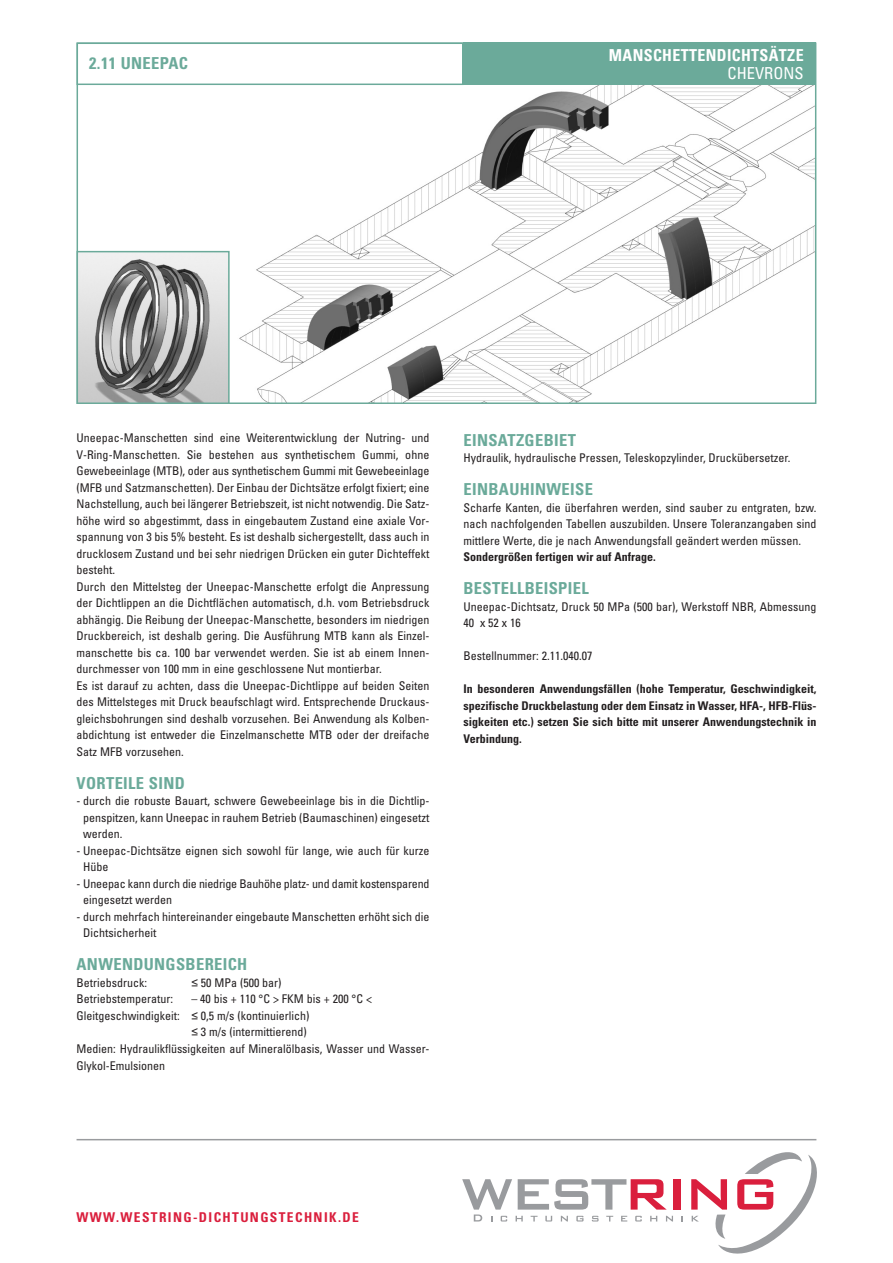
<style>
.page{position:relative;width:893px;height:1263px;background:#fff}
.page>*{position:absolute;margin:0;border:0;box-sizing:border-box;transform-origin:0 0}
.t1{font:700 condensed 16.5px "Univers";letter-spacing:.02em;color:#6baa9a}
.t2{font:700 condensed 16.5px "Univers";letter-spacing:.02em;color:#fff}
.t3{font:condensed 16.5px "Univers";color:#fff}
.t4{font:700 condensed 13.5px "Univers";letter-spacing:.1em;color:#da1f3d}
.t5{font:condensed 12px/16.5px "Univers";color:#231f20}
.t6{font:700 condensed 12px/16.5px "Univers";color:#231f20;text-align:justify}
.s1{font-family:"Arial";font-stretch:normal}
</style>
<div class="page">
<img style="left:347px;top:85px;width:466px;height:145px">
<div style="left:673px;top:1179px;width:7px;height:30px;background:#da1f3d"></div>
<svg style="left:462px;top:1179px;width:211px;height:42px"></svg>
<svg style="left:691px;top:1152px;width:126px;height:101px"></svg>
<hr style="left:77px;top:1139px;width:739px;height:1px;background:#999b9e">
<div style="left:463px;top:43px;width:353px;height:42px;background:#6baa9a"></div>
<div style="left:77px;top:43px;width:386px;height:42px;border:2px solid #6baa9a"></div>
<img style="left:76px;top:230px;width:741px;height:174px">
<h1 class="t1" style="left:89px;top:57px;width:100px">2.11 UNEEPAC</h1>
<h1 class="t2" style="left:609px;top:49px;width:196px">MANSCHETTENDICHTSÄTZE</h1>
<h1 class="t3" style="left:728px;top:67px;width:78px">CHEVRONS</h1>
<p class="t5" style="left:77px;top:431px;width:354px">Uneepac-Manschetten sind eine Weiterentwicklung der Nutring- und V-Ring-Manschetten. Sie bestehen aus synthetischem Gummi, ohne Gewebeeinlage (MTB), oder aus synthetischem Gummi mit Gewebeeinlage (MFB und Satzmanschetten). Der Einbau der Dichtsätze erfolgt fixiert; eine Nachstellung, auch bei längerer Betriebszeit, ist nicht notwendig. Die Satz&shy;höhe wird so abgestimmt, dass in eingebautem Zustand eine axiale Vor&shy;spannung von 3 bis 5% besteht. Es ist deshalb sichergestellt, dass auch in drucklosem Zustand und bei sehr niedrigen Drücken ein guter Dichteffekt besteht.<br>Durch den Mittelsteg der Uneepac-Manschette erfolgt die Anpressung der Dichtlippen an die Dichtflächen automatisch, d.h. vom Betriebsdruck abhängig. Die Reibung der Uneepac-Manschette, besonders im niedrigen Druckbereich, ist deshalb gering. Die Ausführung MTB kann als Einzel&shy;manschette bis ca. 100 bar verwendet werden. Sie ist ab einem Innen&shy;durchmesser von 100 mm in eine geschlossene Nut montierbar.<br>Es ist darauf zu achten, dass die Uneepac-Dichtlippe auf beiden Seiten des Mittelsteges mit Druck beaufschlagt wird. Entsprechende Druckaus&shy;gleichsbohrungen sind deshalb vorzusehen. Bei Anwendung als Kolben&shy;abdichtung ist entweder die Einzelmanschette MTB oder der dreifache Satz MFB vorzusehen.</p>
<h1 class="t1" style="left:77px;top:777px;width:110px">VORTEILE SIND</h1>
<p class="t5" style="left:83px;top:794px;width:348px;text-align:justify;text-indent:-7px">- durch die robuste Bauart, schwere Gewebeeinlage bis in die Dichtlip&shy;penspitzen, kann Uneepac in rauhem Betrieb (Baumaschinen) eingesetzt werden.</p>
<p class="t5" style="left:83px;top:843px;width:348px;text-indent:-7px">- Uneepac-Dichtsätze eignen sich sowohl für lange, wie auch für kurze<br>Hübe</p>
<p class="t5" style="left:83px;top:876px;width:348px;text-indent:-7px">- Uneepac kann durch die niedrige Bauhöhe platz- und damit kostensparend eingesetzt werden</p>
<p class="t5" style="left:83px;top:909px;width:348px;text-indent:-7px">- durch mehrfach hintereinander eingebaute Manschetten erhöht sich die<br>Dichtsicherheit</p>
<h1 class="t1" style="left:77px;top:958px;width:172px">ANWENDUNGSBEREICH</h1>
<p class="t5" style="left:77px;top:975px;width:72px">Betriebsdruck:</p>
<p class="t5" style="left:191px;top:975px;width:92px"><span class="s1">≤</span> 50 MPa (500 bar)</p>
<p class="t5" style="left:77px;top:992px;width:98px">Betriebstemperatur:</p>
<p class="t5" style="left:191px;top:992px;width:182px">– 40 bis + 110 °C &gt; FKM bis + 200 °C &lt;</p>
<p class="t5" style="left:77px;top:1008px;width:234px">Gleitgeschwindigkeit: <span class="s1">≤</span> 0,5 m/s (kontinuierlich)</p>
<p class="t5" style="left:191px;top:1025px;width:117px"><span class="s1">≤</span> 3 m/s (intermittierend)</p>
<p class="t5" style="left:77px;top:1041px;width:354px">Medien: Hydraulikflüssigkeiten auf Mineralölbasis, Wasser und Wasser-</p>
<p class="t5" style="left:77px;top:1058px;width:90px">Glykol-Emulsionen</p>
<h1 class="t1" style="left:463px;top:434px;width:114px">EINSATZGEBIET</h1>
<p class="t5" style="left:463px;top:451px;width:328px">Hydraulik, hydraulische Pressen, Teleskopzylinder, Druckübersetzer.</p>
<h1 class="t1" style="left:463px;top:483px;width:131px">EINBAUHINWEISE</h1>
<p class="t5" style="left:463px;top:500px;width:354px;text-align:justify">Scharfe Kanten, die überfahren werden, sind sauber zu entgraten, bzw. nach nachfolgenden Tabellen auszubilden. Unsere Toleranzangaben sind mittlere Werte, die je nach Anwendungsfall geändert werden müssen.</p>
<p class="t6" style="left:463px;top:550px;width:194px">Sondergrößen fertigen wir auf Anfrage.</p>
<h1 class="t1" style="left:463px;top:582px;width:127px">BESTELLBEISPIEL</h1>
<p class="t5" style="left:463px;top:599px;width:354px">Uneepac-Dichtsatz, Druck 50 MPa (500 bar), Werkstoff NBR, Abmessung<br>40 x52x16</p>
<p class="t5" style="left:463px;top:649px;width:130px">Bestellnummer: 2.11.040.07</p>
<p class="t6" style="left:463px;top:682px;width:354px">In besonderen Anwendungsfällen (hohe Temperatur, Geschwindigkeit, spezifische Druckbelastung oder dem Einsatz in Wasser, HFA-, HFB-Flüs&shy;sigkeiten etc.) setzen Sie sich bitte mit unserer Anwendungstechnik in Verbindung.</p>
<p class="t4" style="left:77px;top:1213px;width:284px">WWW.WESTRING-DICHTUNGSTECHNIK.DE</p>
</div>
